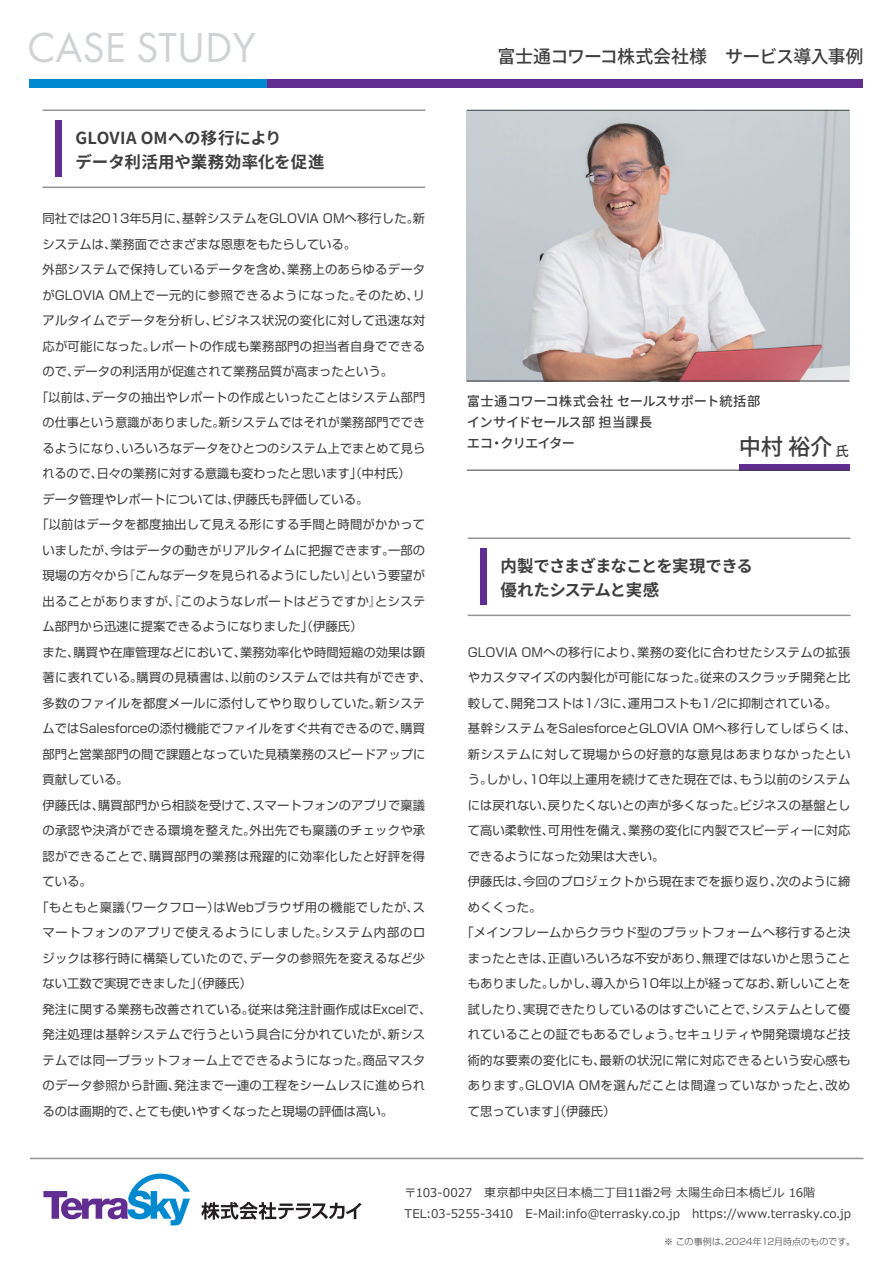
<style>
.page{position:relative;width:893px;height:1263px;background:#fff}
.page>*{position:absolute;margin:0;border:0;box-sizing:border-box;transform-origin:0 0}
.t1{font:43.5px "Futura PT";color:#d1d2d4}
.t2{font:500 22.5px "Gen Shin Gothic";color:#3e3e3f}
.t3{font:500 18px "Gen Shin Gothic";letter-spacing:-.035em;color:#3e3e3f}
.t4{font:700 16.5px/24px "Gen Shin Gothic";letter-spacing:-.005em;color:#3e3e3f}
.t5{font:700 16.5px/24px "Gen Shin Gothic";letter-spacing:-.05em;color:#3e3e3f}
.t6{font:500 13.35px/21px "Gen Shin Gothic";letter-spacing:-.025em;color:#3e3e3f}
.t7{font:12.3px "Shin Go Pr 6 N";letter-spacing:.01em;color:#3e3e3f}
.t8{font:12.3px "Shin Go Pr 6 N";letter-spacing:.05em;color:#3e3e3f}
.t9{font:12.3px "Shin Go Pr 6 N";letter-spacing:.035em;color:#3e3e3f}
.t10{font:12.3px "Shin Go Pr 6 N";letter-spacing:.045em;color:#3e3e3f}
.t11{font:12.3px "Shin Go Pr 6 N";letter-spacing:.06em;color:#3e3e3f}
.t12{font:12.3px "Shin Go Pr 6 N";letter-spacing:.04em;color:#3e3e3f}
.t13{font:12px/20.4px "Meiryo";letter-spacing:.005em;color:#3e3e3f}
.t14{font:300 9px "Shin Go Pr 6 N";letter-spacing:.01em;color:#3e3e3f}
.s1{font-size:13.5px}
</style>
<div class="page">
<div style="left:30px;top:79px;width:833px;height:9px;background:#612d91"></div>
<div style="left:30px;top:79px;width:237px;height:9px;background:#0089cf"></div>
<img style="left:467px;top:111px;width:382px;height:270px">
<div style="left:739px;top:464px;width:110px;height:6px;background:#612d91"></div>
<hr style="left:467px;top:470px;width:382px;height:1px;background:#3e3e3f">
<hr style="left:467px;top:381px;width:382px;height:1px;background:#3e3e3f">
<hr style="left:467px;top:110px;width:382px;height:1px;background:#3e3e3f">
<hr style="left:30px;top:1158px;width:833px;height:1px;background:#939598">
<svg style="left:43px;top:1173px;width:147px;height:52px"></svg>
<svg style="left:201px;top:1202px;width:161px;height:18px"></svg>
<hr style="left:43px;top:109px;width:382px;height:2px;background:#939598">
<hr style="left:43px;top:187px;width:382px;height:1px;background:#939598">
<div style="left:55px;top:120px;width:6px;height:57px;background:#612d91"></div>
<hr style="left:468px;top:537px;width:382px;height:2px;background:#939598">
<hr style="left:468px;top:615px;width:382px;height:1px;background:#939598">
<div style="left:480px;top:548px;width:7px;height:57px;background:#612d91"></div>
<h1 class="t1" style="left:27px;top:21px;width:230px">CASE STUDY</h1>
<h3 class="t4" style="left:75px;top:126px;width:251px">GLOVIA OMへの移行により<br>データ利活用や業務効率化を促進</h3>
<p class="t7" style="left:43px;top:208px;width:384px">同社では2013年5月に、基幹システムをGLOVIA OMへ移行した。新</p>
<p class="t7" style="left:43px;top:234px;width:315px">システムは、業務面でさまざまな恩恵をもたらしている。</p>
<p class="t7" style="left:43px;top:259px;width:384px">外部システムで保持しているデータを含め、業務上のあらゆるデータ</p>
<p class="t8" style="left:43px;top:285px;width:384px">がGLOVIA OM上で一元的に参照できるようになった。そのため、リ</p>
<p class="t7" style="left:43px;top:310px;width:384px">アルタイムでデータを分析し、ビジネス状況の変化に対して迅速な対</p>
<p class="t7" style="left:43px;top:336px;width:384px">応が可能になった。レポートの作成も業務部門の担当者自身でできる</p>
<p class="t7" style="left:43px;top:361px;width:352px">ので、データの利活用が促進されて業務品質が高まったという。</p>
<p class="t7" style="left:36px;top:387px;width:390px">「以前は、データの抽出やレポートの作成といったことはシステム部門</p>
<p class="t7" style="left:43px;top:412px;width:384px">の仕事という意識がありました。新システムではそれが業務部門ででき</p>
<p class="t7" style="left:43px;top:438px;width:384px">るようになり、いろいろなデータをひとつのシステム上でまとめて見ら</p>
<p class="t7" style="left:43px;top:463px;width:369px">れるので、日々の業務に対する意識も変わったと思います」（中村氏）</p>
<p class="t7" style="left:43px;top:489px;width:327px">データ管理やレポートについては、伊藤氏も評価している。</p>
<p class="t7" style="left:36px;top:514px;width:390px">「以前はデータを都度抽出して見える形にする手間と時間がかかって</p>
<p class="t7" style="left:43px;top:540px;width:384px">いましたが、今はデータの動きがリアルタイムに把握できます。一部の</p>
<p class="t7" style="left:43px;top:565px;width:384px">現場の方々から『こんなデータを見られるようにしたい』という要望が</p>
<p class="t7" style="left:43px;top:591px;width:384px">出ることがありますが、『このようなレポートはどうですか』とシステ</p>
<p class="t7" style="left:43px;top:616px;width:321px">ム部門から迅速に提案できるようになりました」（伊藤氏）</p>
<p class="t7" style="left:43px;top:642px;width:384px">また、購買や在庫管理などにおいて、業務効率化や時間短縮の効果は顕</p>
<p class="t7" style="left:43px;top:667px;width:390px">著に表れている。購買の見積書は、以前のシステムでは共有ができず、</p>
<p class="t7" style="left:43px;top:693px;width:384px">多数のファイルを都度メールに添付してやり取りしていた。新システ</p>
<p class="t7" style="left:43px;top:718px;width:384px">ムではSalesforceの添付機能でファイルをすぐ共有できるので、購買</p>
<p class="t7" style="left:43px;top:744px;width:384px">部門と営業部門の間で課題となっていた見積業務のスピードアップに</p>
<p class="t7" style="left:43px;top:769px;width:88px">貢献している。</p>
<p class="t7" style="left:43px;top:795px;width:384px">伊藤氏は、購買部門から相談を受けて、スマートフォンのアプリで稟議</p>
<p class="t7" style="left:43px;top:820px;width:384px">の承認や決済ができる環境を整えた。外出先でも稟議のチェックや承</p>
<p class="t7" style="left:43px;top:846px;width:384px">認ができることで、購買部門の業務は飛躍的に効率化したと好評を得</p>
<p class="t7" style="left:43px;top:871px;width:51px">ている。</p>
<p class="t9" style="left:36px;top:897px;width:390px">「もともと稟議（ワークフロー）はWebブラウザ用の機能でしたが、ス</p>
<p class="t11" style="left:43px;top:922px;width:384px">マートフォンのアプリで使えるようにしました。システム内部のロ</p>
<p class="t7" style="left:43px;top:948px;width:384px">ジックは移行時に構築していたので、データの参照先を変えるなど少</p>
<p class="t7" style="left:43px;top:973px;width:211px">ない工数で実現できました」（伊藤氏）</p>
<p class="t7" style="left:43px;top:999px;width:390px">発注に関する業務も改善されている。従来は発注計画作成はExcelで、</p>
<p class="t7" style="left:43px;top:1024px;width:384px">発注処理は基幹システムで行うという具合に分かれていたが、新シス</p>
<p class="t7" style="left:43px;top:1050px;width:384px">テムでは同一プラットフォーム上でできるようになった。商品マスタ</p>
<p class="t7" style="left:43px;top:1075px;width:384px">のデータ参照から計画、発注まで一連の工程をシームレスに進められ</p>
<p class="t7" style="left:43px;top:1101px;width:352px">るのは画期的で、とても使いやすくなったと現場の評価は高い。</p>
<h3 class="t3" style="left:497px;top:43px;width:367px">富士通コワーコ株式会社様　サービス導入事例</h3>
<p class="t6" style="left:467px;top:391px;width:309px">富士通コワーコ株式会社 セールスサポート統括部　インサイドセールス部 担当課長<br>エコ・クリエイター</p>
<h2 class="t2" style="left:739px;top:430px;width:112px">中村 裕介<span class="s1">氏</span></h2>
<h3 class="t5" style="left:501px;top:554px;width:254px">内製でさまざまなことを実現できる優れたシステムと実感</h3>
<p class="t7" style="left:468px;top:642px;width:384px">GLOVIA OMへの移行により、業務の変化に合わせたシステムの拡張</p>
<p class="t7" style="left:468px;top:667px;width:384px">やカスタマイズの内製化が可能になった。従来のスクラッチ開発と比</p>
<p class="t7" style="left:468px;top:693px;width:371px">較して、開発コストは1/3に、運用コストも1/2に抑制されている。</p>
<p class="t7" style="left:468px;top:718px;width:390px">基幹システムをSalesforceとGLOVIA OMへ移行してしばらくは、</p>
<p class="t12" style="left:468px;top:744px;width:384px">新システムに対して現場からの好意的な意見はあまりなかったとい</p>
<p class="t7" style="left:468px;top:769px;width:384px">う。しかし、10年以上運用を続けてきた現在では、もう以前のシステム</p>
<p class="t7" style="left:468px;top:795px;width:384px">には戻れない、戻りたくないとの声が多くなった。ビジネスの基盤とし</p>
<p class="t7" style="left:468px;top:820px;width:384px">て高い柔軟性、可用性を備え、業務の変化に内製でスピーディーに対応</p>
<p class="t7" style="left:468px;top:846px;width:198px">できるようになった効果は大きい。</p>
<p class="t7" style="left:468px;top:871px;width:384px">伊藤氏は、今回のプロジェクトから現在までを振り返り、次のように締</p>
<p class="t7" style="left:468px;top:897px;width:75px">めくくった。</p>
<p class="t7" style="left:462px;top:922px;width:390px">「メインフレームからクラウド型のプラットフォームへ移行すると決</p>
<p class="t7" style="left:468px;top:948px;width:384px">まったときは、正直いろいろな不安があり、無理ではないかと思うこと</p>
<p class="t7" style="left:468px;top:973px;width:384px">もありました。しかし、導入から10年以上が経ってなお、新しいことを</p>
<p class="t7" style="left:468px;top:999px;width:384px">試したり、実現できたりしているのはすごいことで、システムとして優</p>
<p class="t7" style="left:468px;top:1024px;width:384px">れていることの証でもあるでしょう。セキュリティや開発環境など技</p>
<p class="t7" style="left:468px;top:1050px;width:384px">術的な要素の変化にも、最新の状況に常に対応できるという安心感も</p>
<p class="t10" style="left:468px;top:1075px;width:384px">あります。GLOVIA OMを選んだことは間違っていなかったと、改め</p>
<p class="t7" style="left:468px;top:1101px;width:149px">て思っています」（伊藤氏）</p>
<p class="t13" style="left:405px;top:1183px;width:448px">〒103-0027　東京都中央区日本橋二丁目11番2号 太陽生命日本橋ビル 16階<br>TEL:03-5255-3410　E-Mail:info@terrasky.co.jp　https://www.terrasky.co.jp</p>
<p class="t14" style="left:664px;top:1234px;width:193px">※ この事例は、2024年12月時点のものです。</p>
</div>
